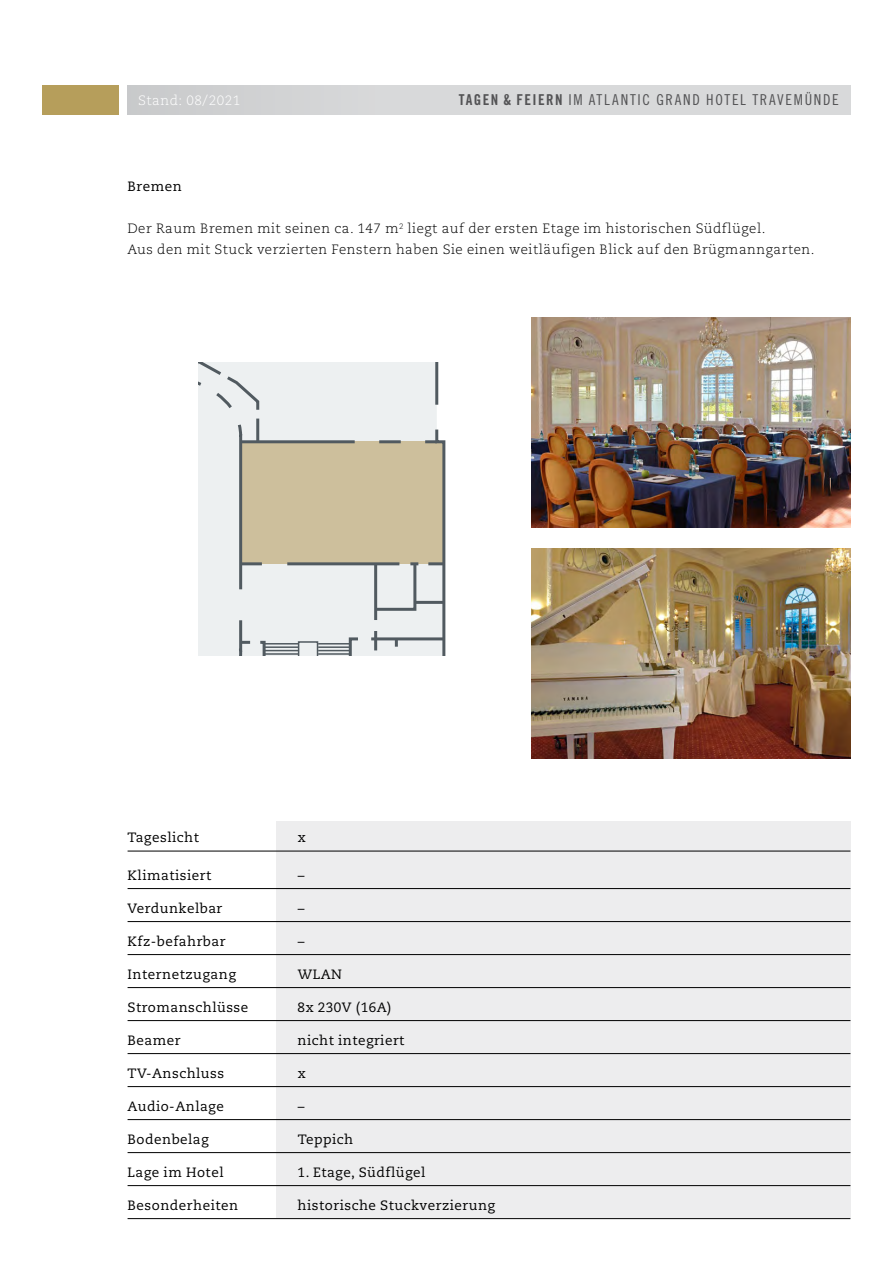
<style>
.page{position:relative;width:893px;height:1263px;background:#fff}
.page>*{position:absolute;margin:0;border:0;box-sizing:border-box;transform-origin:0 0}
.t1{font:15px "Trade Gothic Cond Eighteen";letter-spacing:.11em;color:#535355}
.t2{font:13.5px "Caecilia";letter-spacing:.04em;color:#000}
.t3{font:300 13.5px/21px "Caecilia";letter-spacing:.04em;color:#000}
.t4{font:300 13.5px "Caecilia";letter-spacing:.04em;color:#fff}
.s1{font-family:"Trade Gothic Bold Cond Twenty"}
</style>
<div class="page">
<div style="left:128px;top:85px;width:722px;height:30px;background:linear-gradient(to right,#cfd0d1,#dcdddd)"></div>
<div style="left:43px;top:85px;width:76px;height:30px;background:#b69e5b"></div>
<img style="left:531px;top:317px;width:319px;height:210px">
<img style="left:531px;top:548px;width:319px;height:210px">
<div style="left:276px;top:821px;width:574px;height:397px;background:#ededee"></div>
<hr style="left:128px;top:851px;width:722px;height:1px;background:#000">
<hr style="left:128px;top:888px;width:722px;height:1px;background:#000">
<hr style="left:128px;top:921px;width:722px;height:1px;background:#000">
<hr style="left:128px;top:954px;width:722px;height:1px;background:#000">
<hr style="left:128px;top:987px;width:722px;height:1px;background:#000">
<hr style="left:128px;top:1020px;width:722px;height:1px;background:#000">
<hr style="left:128px;top:1053px;width:722px;height:1px;background:#000">
<hr style="left:128px;top:1086px;width:722px;height:1px;background:#000">
<hr style="left:128px;top:1119px;width:722px;height:1px;background:#000">
<hr style="left:128px;top:1152px;width:722px;height:1px;background:#000">
<hr style="left:128px;top:1185px;width:722px;height:1px;background:#000">
<hr style="left:128px;top:1218px;width:722px;height:1px;background:#000">
<svg style="left:198px;top:362px;width:248px;height:294px;background:#dad7cd"></svg>
<p class="t4" style="left:138px;top:93px;width:104px">Stand: 08/2021</p>
<p class="t1" style="left:459px;top:91px;width:381px"><span class="s1">TAGEN &amp; FEIERN</span> IM ATLANTIC GRAND HOTEL TRA VEMÜND E</p>
<p class="t2" style="left:128px;top:179px;width:56px">Bremen</p>
<p class="t3" style="left:128px;top:218px;width:689px">Der Raum Bremen mit seinen ca. 147 m<sup>2</sup> liegt auf der ersten Etage im historischen Südflügel.<br>Aus den mit Stuck verzierten Fenstern haben Sie einen weitläufigen Blick auf den Brügmanngarten.</p>
<p class="t2" style="left:128px;top:830px;width:73px">Tageslicht</p>
<p class="t2" style="left:298px;top:830px;width:10px">x</p>
<p class="t2" style="left:128px;top:867px;width:85px">Klimatisiert</p>
<p class="t2" style="left:298px;top:867px;width:8px">–</p>
<p class="t2" style="left:128px;top:900px;width:96px">Verdunkelbar</p>
<p class="t2" style="left:298px;top:900px;width:8px">–</p>
<p class="t2" style="left:128px;top:933px;width:99px">Kfz-befahrbar</p>
<p class="t2" style="left:298px;top:933px;width:8px">–</p>
<p class="t2" style="left:128px;top:966px;width:110px">Internetzugang</p>
<p class="t2" style="left:298px;top:966px;width:46px">WLAN</p>
<p class="t2" style="left:128px;top:999px;width:122px">Stromanschlüsse</p>
<p class="t2" style="left:298px;top:999px;width:95px">8x 230V (16A)</p>
<p class="t2" style="left:128px;top:1032px;width:55px">Beamer</p>
<p class="t2" style="left:298px;top:1032px;width:108px">nicht integriert</p>
<p class="t2" style="left:128px;top:1065px;width:98px">TV-Anschluss</p>
<p class="t2" style="left:298px;top:1065px;width:10px">x</p>
<p class="t2" style="left:128px;top:1098px;width:98px">Audio-Anlage</p>
<p class="t2" style="left:298px;top:1098px;width:8px">–</p>
<p class="t2" style="left:128px;top:1131px;width:83px">Bodenbelag</p>
<p class="t2" style="left:298px;top:1131px;width:57px">Teppich</p>
<p class="t2" style="left:128px;top:1164px;width:98px">Lage im Hotel</p>
<p class="t2" style="left:298px;top:1164px;width:129px">1. Etage, Südflügel</p>
<p class="t2" style="left:128px;top:1197px;width:112px">Besonderheiten</p>
<p class="t2" style="left:298px;top:1197px;width:199px">historische Stuckverzierung</p>
</div>
